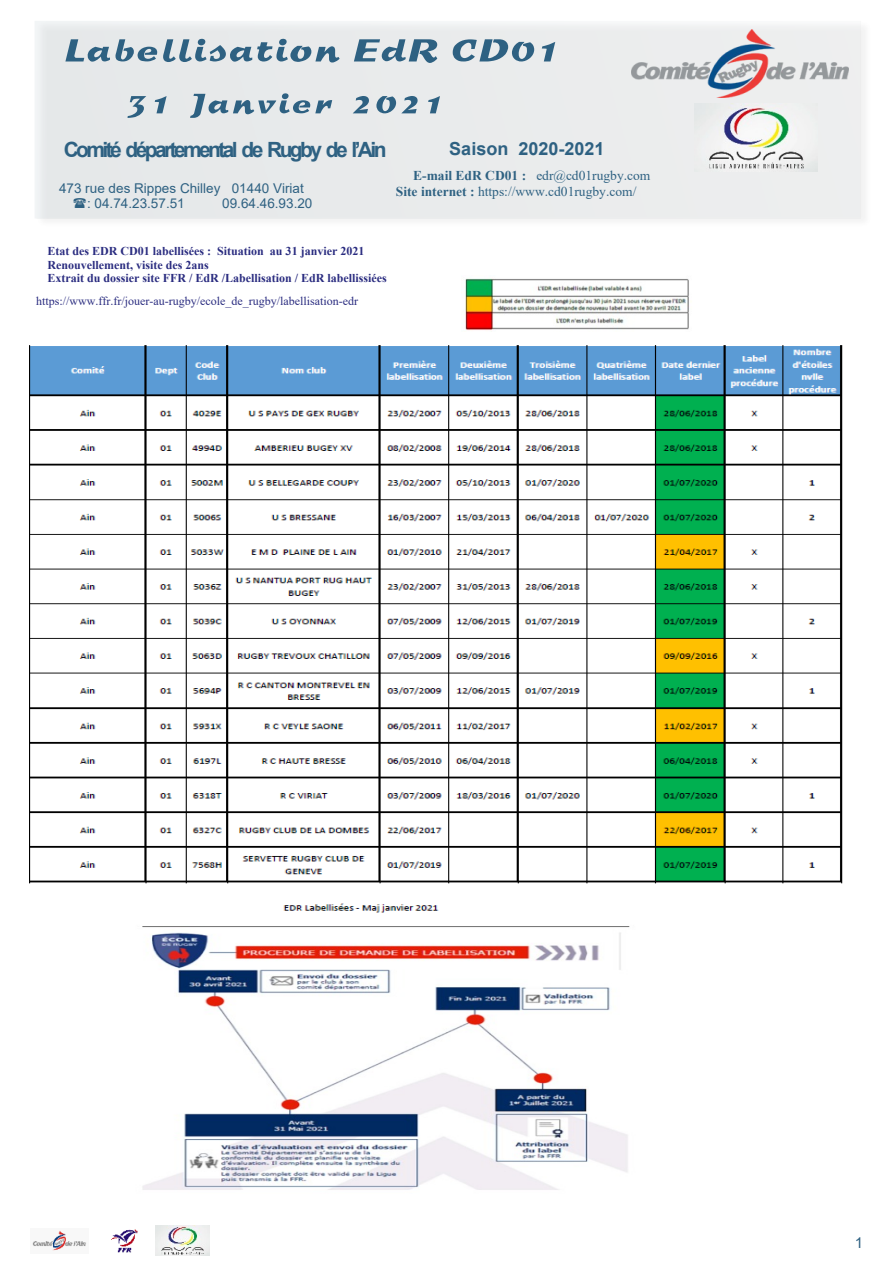
<style>
.page{position:relative;width:893px;height:1263px;background:#fff}
.page>*{position:absolute;margin:0;border:0;box-sizing:border-box;transform-origin:0 0}
.t1{font:700 21px "Arial";letter-spacing:-.125em;color:#2e6182}
.t2{font:700 18px "Arial";color:#2e6182}
.t3{font:15px "Arial";color:#2e6182}
.t4{font:13.5px "Times New Roman";color:#2e6182}
.t5{font:13.5px "Arial";color:#2e6182}
.t6{font:700 12px/13.8px "Times New Roman";color:#2a2c80}
.t7{font:12px "Times New Roman";color:#2a2c80}
.s1{font-weight:700}
</style>
<div class="page">
<svg style="left:65px;top:39px;width:92px;height:23px;background:#9eb4c1"></svg>
<svg style="left:163px;top:39px;width:177px;height:24px;background:#a3b7c4"></svg>
<svg style="left:354px;top:39px;width:83px;height:24px;background:#8da7b7"></svg>
<svg style="left:453px;top:39px;width:81px;height:22px;background:#8da7b8"></svg>
<svg style="left:542px;top:42px;width:13px;height:19px"></svg>
<img style="left:32px;top:1230px;width:55px;height:21px">
<img style="left:111px;top:1229px;width:27px;height:24px">
<img style="left:695px;top:104px;width:123px;height:68px">
<img style="left:631px;top:30px;width:217px;height:68px">
<img style="left:155px;top:1226px;width:55px;height:30px">
<svg style="left:127px;top:96px;width:19px;height:22px"></svg>
<svg style="left:155px;top:96px;width:12px;height:17px"></svg>
<svg style="left:190px;top:93px;width:142px;height:25px;background:#b2c2cc"></svg>
<svg style="left:353px;top:96px;width:16px;height:17px"></svg>
<svg style="left:376px;top:96px;width:42px;height:17px"></svg>
<svg style="left:428px;top:96px;width:12px;height:17px"></svg>
<img style="left:30px;top:345px;width:813px;height:568px">
<img style="left:142px;top:926px;width:488px;height:264px">
<img style="left:465px;top:278px;width:224px;height:53px">
<svg style="left:59px;top:198px;width:27px;height:11px"></svg>
<h1 class="t1" style="left:64px;top:142px;width:324px">Comité départemental de Rugby de l’Ain</h1>
<h2 class="t2" style="left:449px;top:142px;width:157px">Saison 2020-2021</h2>
<p class="t4" style="left:413px;top:171px;width:239px"><span class="s1">E-mail EdR CD01 :</span> edr@cd01rugby.com</p>
<p class="t5" style="left:59px;top:183px;width:246px">473 rue des Rippes Chilley 01440 Viriat</p>
<p class="t4" style="left:396px;top:186px;width:242px"><span class="s1">Site internet :</span> https://www.cd01rugby.com/</p>
<p class="t5" style="left:87px;top:198px;width:99px">: 04.74.23.57.51</p>
<p class="t5" style="left:222px;top:198px;width:92px">09.64.46.93.20</p>
<p class="t6" style="left:47px;top:245px;width:341px">Etat des EDR CD01 labellisées : Situation au 31 janvier 2021<br>Renouvellement, visite des 2ans<br>Extrait du dossier site FFR / EdR /Labellisation / EdR labellissiées</p>
<p class="t7" style="left:36px;top:297px;width:324px">https://www.ffr.fr/jouer-au-rugby/ecole_de_rugby/labellisation-edr</p>
<p class="t3" style="left:855px;top:1237px;width:10px">1</p>
</div>
